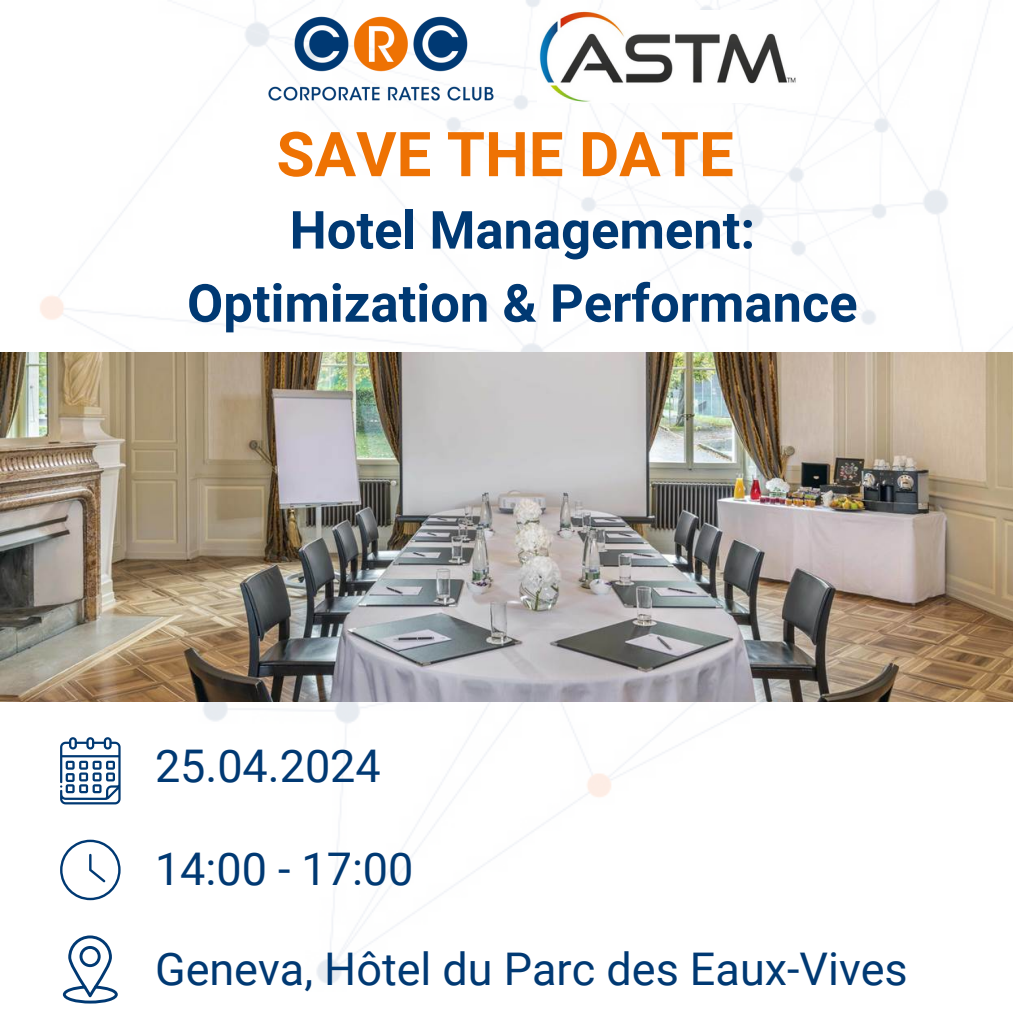
<style>
.page{position:relative;width:1013px;height:1013px;background:#fff}
.page>*{position:absolute;margin:0;border:0;box-sizing:border-box;transform-origin:0 0}
.t1{font:700 61.88px "Roboto";color:#ee7203}
.t2{font:700 52.5px/73.1px "Roboto";color:#003973;text-align:center}
.t3{font:45px "Roboto";color:#003973}
</style>
<div class="page">
<img style="left:0;top:0;width:1012px;height:1004px">
<svg style="left:60px;top:737px;width:61px;height:67px"></svg>
<svg style="left:60px;top:839px;width:61px;height:61px"></svg>
<svg style="left:63px;top:935px;width:55px;height:68px"></svg>
<img style="left:0;top:352px;width:1012px;height:349px">
<img style="left:256px;top:9px;width:249px;height:94px">
<img style="left:537px;top:11px;width:263px;height:92px">
<p class="t1" style="left:276px;top:119px;width:459px">SAVE THE DATE</p>
<h2 class="t2" style="left:187px;top:194px;width:672px">Hotel Management:<br>Optimization &amp; Performance</h2>
<p class="t3" style="left:155px;top:740px;width:227px">25.04.2024</p>
<p class="t3" style="left:155px;top:843px;width:260px">14:00 - 17:00</p>
<p class="t3" style="left:155px;top:943px;width:754px">Geneva, Hôtel du Parc des Eaux-Vives</p>
</div>
